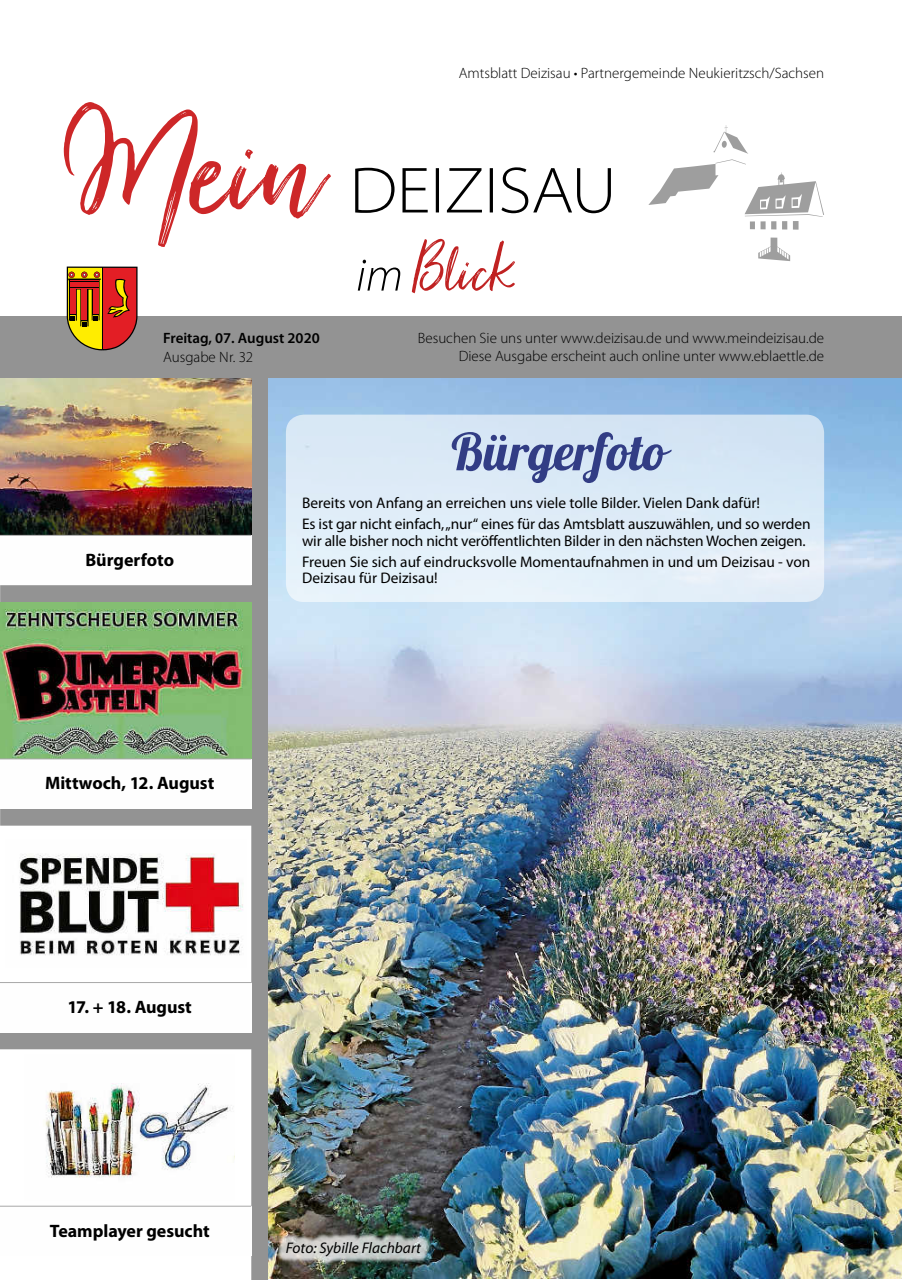
<style>
.page{position:relative;width:902px;height:1280px;background:#fff}
.page>*{position:absolute;margin:0;border:0;box-sizing:border-box;transform-origin:0 0}
.t1{font:51px "Lobster 1.4";color:#323d85}
.t2{font:700 18px "Myriad Pro";letter-spacing:-.005em;color:#000}
.t3{font:15.3px/20.7px "Myriad Pro";letter-spacing:-.01em;color:#000}
.t4{font:italic 15.3px "Myriad Pro";color:#000}
.t5{font:300 15px/18px "Myriad Pro";color:#000;text-align:right}
.t6{font:600 15px "Myriad Pro";color:#000}
</style>
<div class="page">
<div style="left:0;top:316px;width:901px;height:62px;background:#939393"></div>
<svg style="left:648px;top:125px;width:176px;height:136px"></svg>
<svg style="left:64px;top:102px;width:267px;height:145px"></svg>
<svg style="left:355px;top:167px;width:256px;height:46px"></svg>
<svg style="left:412px;top:239px;width:103px;height:54px"></svg>
<svg style="left:358px;top:260px;width:42px;height:31px"></svg>
<svg style="left:67px;top:267px;width:70px;height:83px;background:#c05a1f"></svg>
<hr style="left:102px;top:267px;width:1px;height:82px;background:#000">
<div style="left:251px;top:372px;width:17px;height:908px;background:#939393"></div>
<div style="left:0;top:585px;width:264px;height:17px;background:#939393"></div>
<div style="left:0;top:809px;width:260px;height:17px;background:#939393"></div>
<div style="left:0;top:1032px;width:260px;height:17px;background:#939393"></div>
<hr style="left:0;top:1206px;width:251px;height:1px;background:#a8a8a8">
<img style="left:268px;top:378px;width:633px;height:900px">
<div style="left:286px;top:415px;width:538px;height:187px;background:#deebf7;border-radius:18px"></div>
<div style="left:276px;top:1232px;width:155px;height:34px;background:#fefefe;opacity:.75"></div>
<img style="left:0;top:378px;width:251px;height:157px">
<img style="left:45px;top:1083px;width:190px;height:95px">
<img style="left:19px;top:853px;width:224px;height:102px">
<img style="left:0;top:602px;width:252px;height:156px">
<hr style="left:0;top:535px;width:251px;height:1px;background:#a8a8a8">
<hr style="left:0;top:758px;width:251px;height:1px;background:#a8a8a8">
<hr style="left:0;top:982px;width:251px;height:1px;background:#a8a8a8">
<p class="t5" style="left:458px;top:64px;width:367px">Amtsblatt Deizisau • Partnergemeinde Neukieritzsch/Sachsen</p>
<p class="t6" style="left:163px;top:328px;width:158px">Freitag, 07. August 2020</p>
<p class="t5" style="left:163px;top:349px;width:92px">Ausgabe Nr. 32</p>
<p class="t5" style="left:418px;top:329px;width:408px">Besuchen Sie uns unter www.deizisau.de und www.meindeizisau.de<br>Diese Ausgabe erscheint auch online unter www.eblaettle.de</p>
<h1 class="t1" style="left:451px;top:419px;width:215px">Bürgerfoto</h1>
<p class="t2" style="left:85px;top:548px;width:90px">Bürgerfoto</p>
<p class="t2" style="left:45px;top:772px;width:171px">Mittwoch, 12. August</p>
<p class="t3" style="left:302px;top:493px;width:510px">Bereits von Anfang an erreichen uns viele tolle Bilder. Vielen Dank dafür!<br>Es ist gar nicht einfach, „nur“ eines für das Amtsblatt auszuwählen, und so werden</p>
<p class="t3" style="left:302px;top:530px;width:510px">wir alle bisher noch nicht veröffentlichten Bilder in den nächsten Wochen zeigen.<br>Freuen Sie sich auf eindrucksvolle Momentaufnahmen in und um Deizisau - von</p>
<p class="t3" style="left:302px;top:567px;width:137px">Deizisau für Deizisau!</p>
<p class="t2" style="left:68px;top:995px;width:126px">17. + 18. August</p>
<p class="t2" style="left:50px;top:1219px;width:161px">Teamplayer gesucht</p>
<p class="t4" style="left:286px;top:1240px;width:137px">Foto: Sybille Flachbart</p>
</div>
